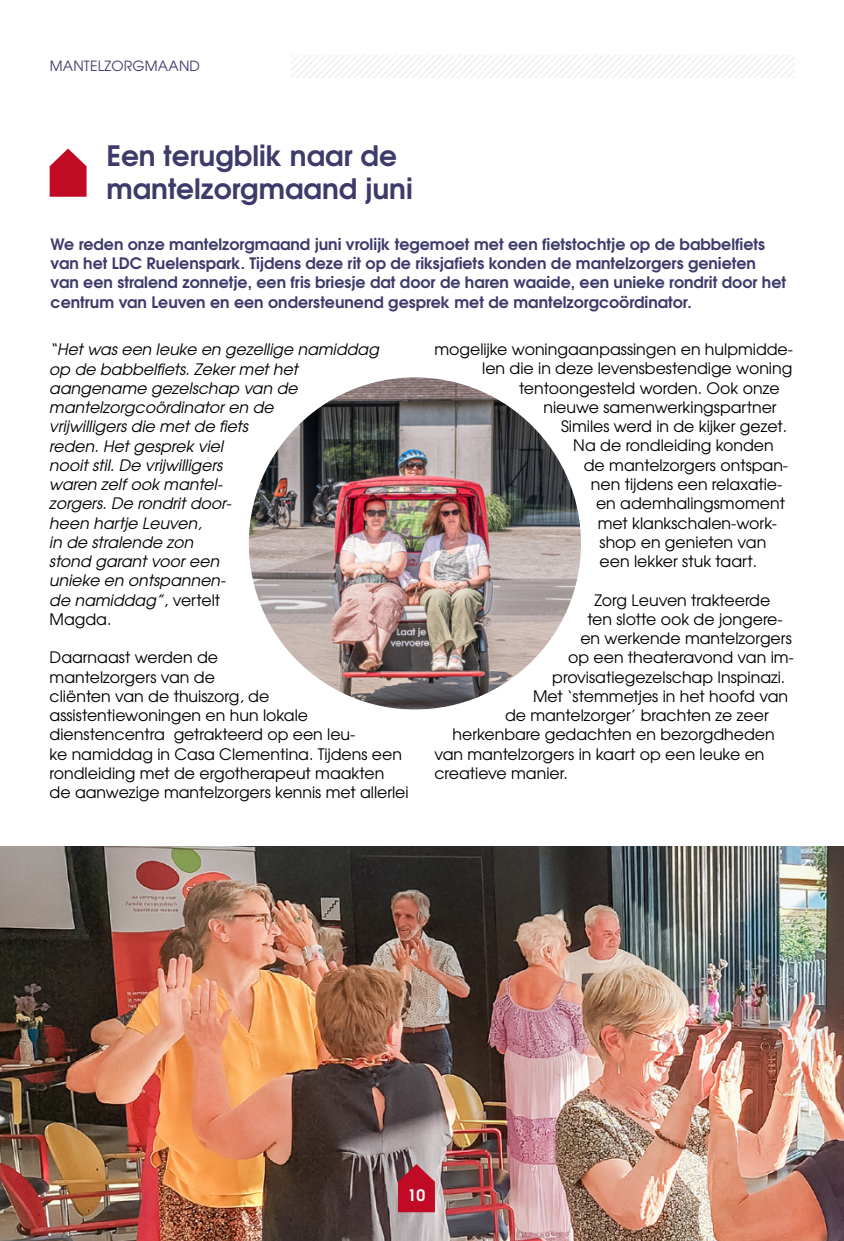
<style>
.page{position:relative;width:844px;height:1241px;background:#fff}
.page>*{position:absolute;margin:0;border:0;box-sizing:border-box;transform-origin:0 0}
.t1{font:700 28px/33.6px "Te X Gyre Adventor";color:#3e3a6a}
.t2{font:15.75px/19.2px "Te X Gyre Adventor";color:#000}
.t3{font:italic 15.75px/19.2px "Te X Gyre Adventor";color:#000}
.t4{font:700 15.75px/19.2px "Te X Gyre Adventor";color:#3e3a6a}
.t5{font:700 15.75px "Te X Gyre Adventor";color:#fff}
.t6{font:14px "Te X Gyre Adventor";letter-spacing:.015em;color:#3e3a6a}
.s1{font-style:normal}
</style>
<div class="page">
<svg style="left:50px;top:148px;width:37px;height:49px"></svg>
<img style="left:247px;top:375px;width:336px;height:336px;border-radius:168px">
<img style="left:0;top:846px;width:843px;height:394px">
<svg style="left:398px;top:1163px;width:37px;height:48px;background:#b8253a"></svg>
<p class="t6" style="left:50px;top:55px;width:152px">MANTELZORGMAAND</p>
<h1 class="t1" style="left:106px;top:136px;width:308px">Een terugblik naar de mantelzorgmaand juni</h1>
<p class="t4" style="left:51px;top:233px;width:737px">We reden onze mantelzorgmaand juni vrolijk tegemoet met een fietstochtje op de babbelfiets van het LDC Ruelenspark. Tijdens deze rit op de riksjafiets konden de mantelzorgers genieten van een stralend zonnetje, een fris briesje dat door de haren waaide, een unieke rondrit door het centrum van Leuven en een ondersteunend gesprek met de mantelzorgcoördinator.</p>
<p class="t3" style="left:50px;top:339px;width:331px">“Het was een leuke en gezellige namiddag op de babbelfiets. Zeker met het aangename gezelschap van de mantelzorgcoördinator en de<br>vrijwilligers die met de fiets<br>reden. Het gesprek viel<br>nooit stil. De vrijwilligers<br>waren zelf ook mantel-<br>zorgers. De rondrit door-<br>heen hartje Leuven,<br>in de stralende zon<br>stond garant voor een<br>unieke en ontspannen-<br>de namiddag”<span class="s1">, vertelt<br>Magda.</span></p>
<p class="t2" style="left:50px;top:647px;width:360px">Daarnaast werden de<br>mantelzorgers van de<br>cliënten van de thuiszorg, de assistentiewoningen en hun lokale dienstencentra getrakteerd op een leu-<br>ke namiddag in Casa Clementina. Tijdens een rondleiding met de ergotherapeut maakten de aanwezige mantelzorgers kennis met allerlei</p>
<p class="t2" style="left:434px;top:339px;width:360px">mogelijke woningaanpassingen en hulpmidde-</p>
<p class="t2" style="left:482px;top:358px;width:311px">len die in deze levensbestendige woning</p>
<p class="t2" style="left:519px;top:377px;width:262px">tentoongesteld worden. Ook onze</p>
<p class="t2" style="left:543px;top:396px;width:234px">nieuwe samenwerkingspartner</p>
<p class="t2" style="left:561px;top:416px;width:227px">Similes werd in de kijker gezet.</p>
<p class="t2" style="left:573px;top:435px;width:202px">Na de rondleiding konden</p>
<p class="t2" style="left:583px;top:454px;width:206px">de mantelzorgers ontspan-</p>
<p class="t2" style="left:590px;top:473px;width:193px">nen tijdens een relaxatie-</p>
<p class="t2" style="left:596px;top:492px;width:190px">en ademhalingsmoment</p>
<p class="t2" style="left:597px;top:512px;width:180px">met klankschalen-work-</p>
<p class="t2" style="left:599px;top:531px;width:168px">shop en genieten van</p>
<p class="t2" style="left:599px;top:550px;width:159px">een lekker stuk taart.</p>
<p class="t2" style="left:594px;top:589px;width:177px">Zorg Leuven trakteerde</p>
<p class="t2" style="left:587px;top:608px;width:197px">ten slotte ook de jongere-</p>
<p class="t2" style="left:580px;top:627px;width:213px">en werkende mantelzorgers</p>
<p class="t2" style="left:568px;top:646px;width:227px">op een theateravond van im-</p>
<p class="t2" style="left:552px;top:666px;width:234px">provisatiegezelschap Inspinazi.</p>
<p class="t2" style="left:533px;top:685px;width:256px">Met ‘stemmetjes in het hoofd van</p>
<p class="t2" style="left:505px;top:704px;width:265px">de mantelzorger’ brachten ze zeer</p>
<p class="t2" style="left:452px;top:723px;width:324px">herkenbare gedachten en bezorgdheden</p>
<p class="t2" style="left:434px;top:743px;width:331px">van mantelzorgers in kaart op een leuke en</p>
<p class="t2" style="left:434px;top:762px;width:135px">creatieve manier.</p>
<p class="t5" style="left:407px;top:1181px;width:19px">10</p>
</div>
